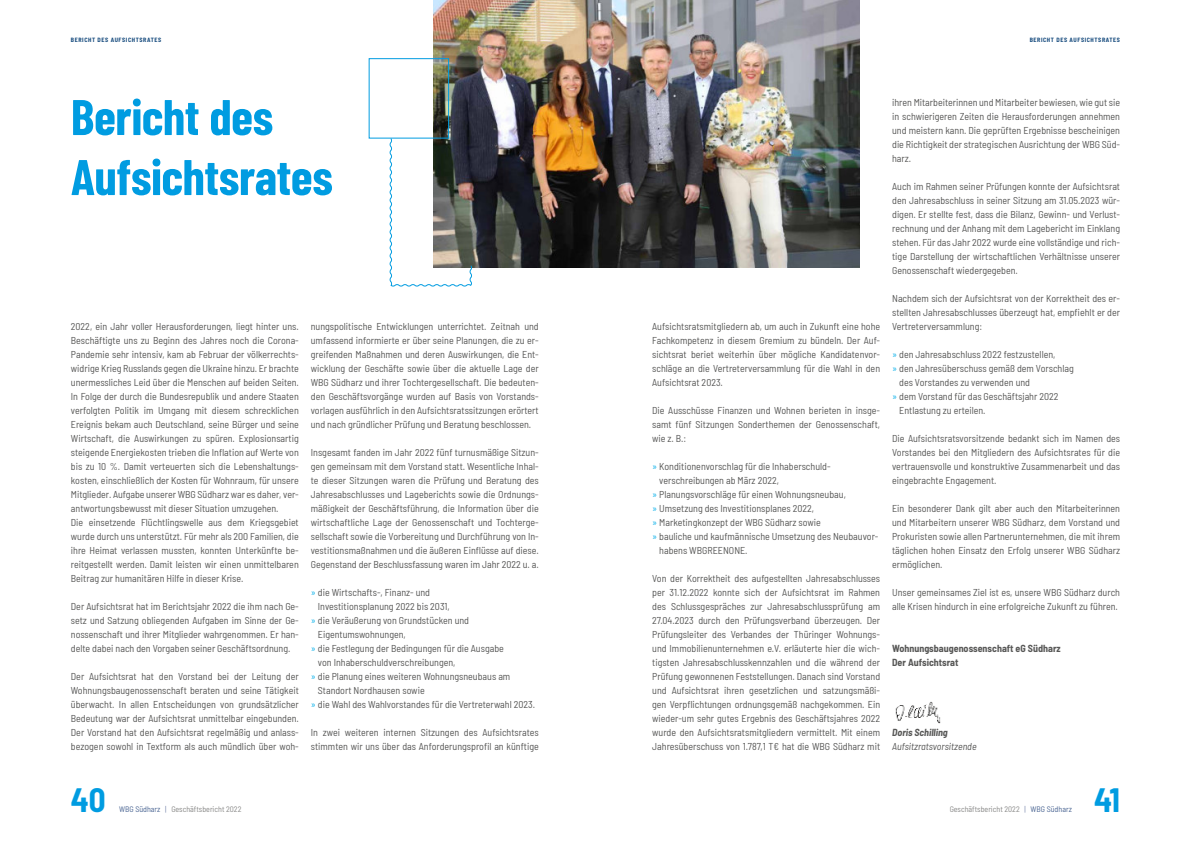
<style>
.page{position:relative;width:1191px;height:842px;background:#fff}
.page>*{position:absolute;margin:0;border:0;box-sizing:border-box;transform-origin:0 0}
.t1{font:700 50px/60px "Barlow Condensed";letter-spacing:-.01em;color:#009ce1}
.t2{font:700 semi-condensed 33px "Barlow";color:#009ce1}
.t3{font:semi-condensed 10px/14px "Barlow";color:#575756;text-align:justify}
.t4{font:700 semi-condensed 10px/14px "Barlow";color:#575756}
.t5{font:italic semi-condensed 10px "Barlow";color:#575756}
.t6{font:italic 700 semi-condensed 10px "Barlow";color:#575756}
.t7{font:semi-condensed 8px "Barlow";color:#878786}
.t8{font:700 semi-condensed 6px "Barlow";letter-spacing:.1em;color:#154a7d}
.s1{color:#00aee9}
.s2{color:#496492}
.s3{color:#7785ab}
</style>
<div class="page">
<img style="left:434px;top:0;width:425px;height:267px">
<svg style="left:389px;top:138px;width:83px;height:149px"></svg>
<div style="left:369px;top:58px;width:80px;height:81px;border:1px solid #009ce1"></div>
<img style="left:895px;top:701px;width:46px;height:23px">
<p class="t8" style="left:71px;top:37px;width:92px">BERICHT DES AUFSICHTSRATES</p>
<p class="t8" style="left:1029px;top:37px;width:92px">BERICHT DES AUFSICHTSRATES</p>
<h1 class="t1" style="left:71px;top:92px;width:263px">Bericht des<br>Aufsichtsrates</h1>
<p class="t3" style="left:71px;top:320px;width:229px;text-align:left">2022, ein Jahr voller Herausforderungen, liegt hinter uns.<br>Beschäftigte uns zu Beginn des Jahres noch die Corona-Pandemie sehr intensiv, kam ab Februar der völkerrechts&shy;widrige Krieg Russlands gegen die Ukraine hinzu. Er brachte unermessliches Leid über die Menschen auf beiden Seiten.<br>In Folge der durch die Bundesrepublik und andere Staaten verfolgten Politik im Umgang mit diesem schrecklichen Ereignis bekam auch Deutschland, seine Bürger und seine Wirtschaft, die Auswirkungen zu spüren. Explosionsartig steigende Energiekosten trieben die Inflation auf Werte von bis zu 10 %. Damit verteuerten sich die Lebenshaltungs&shy;kosten, einschließlich der Kosten für Wohnraum, für unsere Mitglieder. Aufgabe unserer WBG Südharz war es daher, ver&shy;antwortungsbewusst mit dieser Situation umzugehen.<br>Die einsetzende Flüchtlingswelle aus dem Kriegsgebiet wurde durch uns unterstützt. Für mehr als 200 Familien, die ihre Heimat verlassen mussten, konnten Unterkünfte be&shy;reitgestellt werden. Damit leisten wir einen unmittelbaren Beitrag zur humanitären Hilfe in dieser Krise.</p>
<p class="t3" style="left:71px;top:600px;width:229px">Der Aufsichtsrat hat im Berichtsjahr 2022 die ihm nach Ge&shy;setz und Satzung obliegenden Aufgaben im Sinne der Ge&shy;nossenschaft und ihrer Mitglieder wahrgenommen. Er han&shy;delte dabei nach den Vorgaben seiner Geschäftsordnung.</p>
<p class="t3" style="left:71px;top:670px;width:229px">Der Aufsichtsrat hat den Vorstand bei der Leitung der Wohnungsbaugenossenschaft beraten und seine Tätigkeit überwacht. In allen Entscheidungen von grundsätzlicher Bedeutung war der Aufsichtsrat unmittelbar eingebunden.<br>Der Vorstand hat den Aufsichtsrat regelmäßig und anlass&shy;bezogen sowohl in Textform als auch mündlich über woh-</p>
<p class="t3" style="left:311px;top:320px;width:229px">nungspolitische Entwicklungen unterrichtet. Zeitnah und umfassend informierte er über seine Planungen, die zu er&shy;greifenden Maßnahmen und deren Auswirkungen, die Ent&shy;wicklung der Geschäfte sowie über die aktuelle Lage der WBG Südharz und ihrer Tochtergesellschaft. Die bedeuten&shy;den Geschäftsvorgänge wurden auf Basis von Vorstands&shy;vorlagen ausführlich in den Aufsichtsratssitzungen erörtert und nach gründlicher Prüfung und Beratung beschlossen.</p>
<p class="t3" style="left:311px;top:446px;width:229px">Insgesamt fanden im Jahr 2022 fünf turnusmäßige Sitzun&shy;gen gemeinsam mit dem Vorstand statt. Wesentliche Inhal&shy;te dieser Sitzungen waren die Prüfung und Beratung des Jahresabschlusses und Lageberichts sowie die Ordnungs&shy;mäßigkeit der Geschäftsführung, die Information über die wirtschaftliche Lage der Genossenschaft und Tochterge&shy;sellschaft sowie die Vorbereitung und Durchführung von In&shy;vestitionsmaßnahmen und die äußeren Einflüsse auf diese.<br>Gegenstand der Beschlussfassung waren im Jahr 2022 u. a.</p>
<p class="t3" style="left:311px;top:586px;width:121px"><span class="s1">»</span> die Wirtschafts-, Finanz- und</p>
<p class="t3" style="left:318px;top:600px;width:133px">Investitionsplanung 2022 bis 2031,</p>
<p class="t3" style="left:311px;top:614px;width:160px"><span class="s1">»</span> die Veräußerung von Grundstücken und</p>
<p class="t3" style="left:318px;top:628px;width:89px">Eigentumswohnungen,</p>
<p class="t3" style="left:311px;top:642px;width:195px"><span class="s1">»</span> die Festlegung der Bedingungen für die Ausgabe</p>
<p class="t3" style="left:318px;top:656px;width:139px">von Inhaberschuldverschreibungen,</p>
<p class="t3" style="left:311px;top:670px;width:201px"><span class="s1">»</span> die Planung eines weiteren Wohnungsneubaus am</p>
<p class="t3" style="left:318px;top:684px;width:108px">Standort Nordhausen sowie</p>
<p class="t3" style="left:311px;top:698px;width:226px"><span class="s1">»</span> die Wahl des Wahlvorstandes für die Vertreterwahl 2023.</p>
<p class="t3" style="left:311px;top:726px;width:229px">In zwei weiteren internen Sitzungen des Aufsichtsrates stimmten wir uns über das Anforderungsprofil an künftige</p>
<p class="t3" style="left:652px;top:320px;width:229px">Aufsichtsratsmitgliedern ab, um auch in Zukunft eine hohe Fachkompetenz in diesem Gremium zu bündeln. Der Auf&shy;sichtsrat beriet weiterhin über mögliche Kandidatenvor&shy;schläge an die Vertreterversammlung für die Wahl in den Aufsichtsrat 2023.</p>
<p class="t3" style="left:652px;top:404px;width:229px">Die Ausschüsse Finanzen und Wohnen berieten in insge&shy;samt fünf Sitzungen Sonderthemen der Genossenschaft, wie z. B.:</p>
<p class="t3" style="left:652px;top:460px;width:180px"><span class="s1">»</span> Konditionenvorschlag für die Inhaberschuld-</p>
<p class="t3" style="left:659px;top:474px;width:121px">verschreibungen ab März 2022,</p>
<p class="t3" style="left:652px;top:488px;width:195px"><span class="s1">»</span> Planungsvorschläge für einen Wohnungsneubau,</p>
<p class="t3" style="left:652px;top:502px;width:163px"><span class="s1">»</span> Umsetzung des Investitionsplanes 2022,</p>
<p class="t3" style="left:652px;top:516px;width:170px"><span class="s1">»</span> Marketingkonzept der WBG Südharz sowie</p>
<p class="t3" style="left:652px;top:530px;width:228px"><span class="s1">»</span> bauliche und kaufmännische Umsetzung des Neubauvor-</p>
<p class="t3" style="left:659px;top:544px;width:90px">habens WBGREENONE.</p>
<p class="t3" style="left:652px;top:572px;width:229px">Von der Korrektheit des aufgestellten Jahresabschlusses per 31.12.2022 konnte sich der Aufsichtsrat im Rahmen des Schlussgespräches zur Jahresabschlussprüfung am 27.04.2023 durch den Prüfungsverband überzeugen. Der Prüfungsleiter des Verbandes der Thüringer Wohnungs&shy;und Immobilienunternehmen e.V. erläuterte hier die wich&shy;tigsten Jahresabschlusskennzahlen und die während der Prüfung gewonnenen Feststellungen. Danach sind Vorstand und Aufsichtsrat ihren gesetzlichen und satzungsmäßi&shy;gen Verpflichtungen ordnungsgemäß nachgekommen. Ein wieder-um sehr gutes Ergebnis des Geschäftsjahres 2022 wurde den Aufsichtsratsmitgliedern vermittelt. Mit einem Jahresüberschuss von 1.787,1 T€ hat die WBG Südharz mit</p>
<p class="t3" style="left:892px;top:96px;width:229px">ihren Mitarbeiterinnen und Mitarbeiter bewiesen, wie gut sie in schwierigeren Zeiten die Herausforderungen annehmen und meistern kann. Die geprüften Ergebnisse bescheinigen die Richtigkeit der strategischen Ausrichtung der WBG Süd&shy;harz.</p>
<p class="t3" style="left:892px;top:180px;width:229px">Auch im Rahmen seiner Prüfungen konnte der Aufsichtsrat den Jahresabschluss in seiner Sitzung am 31.05.2023 wür&shy;digen. Er stellte fest, dass die Bilanz, Gewinn- und Verlust&shy;rechnung und der Anhang mit dem Lagebericht im Einklang stehen. Für das Jahr 2022 wurde eine vollständige und rich&shy;tige Darstellung der wirtschaftlichen Verhältnisse unserer Genossenschaft wiedergegeben.</p>
<p class="t3" style="left:892px;top:292px;width:229px">Nachdem sich der Aufsichtsrat von der Korrektheit des er&shy;stellten Jahresabschlusses überzeugt hat, empfiehlt er der Vertreterversammlung:</p>
<p class="t3" style="left:892px;top:348px;width:165px"><span class="s1">»</span> den Jahresabschluss 2022 festzustellen,</p>
<p class="t3" style="left:892px;top:362px;width:183px"><span class="s1">»</span> den Jahresüberschuss gemäß dem Vorschlag</p>
<p class="t3" style="left:899px;top:376px;width:132px">des Vorstandes zu verwenden und</p>
<p class="t3" style="left:892px;top:390px;width:168px"><span class="s1">»</span> dem Vorstand für das Geschäftsjahr 2022</p>
<p class="t3" style="left:899px;top:404px;width:88px">Entlastung zu erteilen.</p>
<p class="t3" style="left:892px;top:432px;width:229px">Die Aufsichtsratsvorsitzende bedankt sich im Namen des Vorstandes bei den Mitgliedern des Aufsichtsrates für die vertrauensvolle und konstruktive Zusammenarbeit und das eingebrachte Engagement.</p>
<p class="t3" style="left:892px;top:502px;width:229px">Ein besonderer Dank gilt aber auch den Mitarbeiterinnen und Mitarbeitern unserer WBG Südharz, dem Vorstand und Prokuristen sowie allen Partnerunternehmen, die mit ihrem täglichen hohen Einsatz den Erfolg unserer WBG Südharz ermöglichen.</p>
<p class="t3" style="left:892px;top:586px;width:229px">Unser gemeinsames Ziel ist es, unsere WBG Südharz durch alle Krisen hindurch in eine erfolgreiche Zukunft zu führen.</p>
<p class="t4" style="left:892px;top:642px;width:170px">Wohnungsbaugenossenschaft eG Südharz<br>Der Aufsichtsrat</p>
<p class="t6" style="left:892px;top:729px;width:57px">Doris Schilling</p>
<p class="t5" style="left:892px;top:743px;width:86px">Aufsitzratsvorsitzende</p>
<h2 class="t2" style="left:71px;top:787px;width:36px">40</h2>
<p class="t7" style="left:119px;top:805px;width:124px"><span class="s2">WBG Südharz</span> <span class="s3">|</span> Geschäftsbericht 2022</p>
<p class="t7" style="left:949px;top:805px;width:124px">Geschäftsbericht 2022 <span class="s3">|</span> <span class="s2">WBG Südharz</span></p>
<h2 class="t2" style="left:1094px;top:787px;width:28px">41</h2>
</div>
